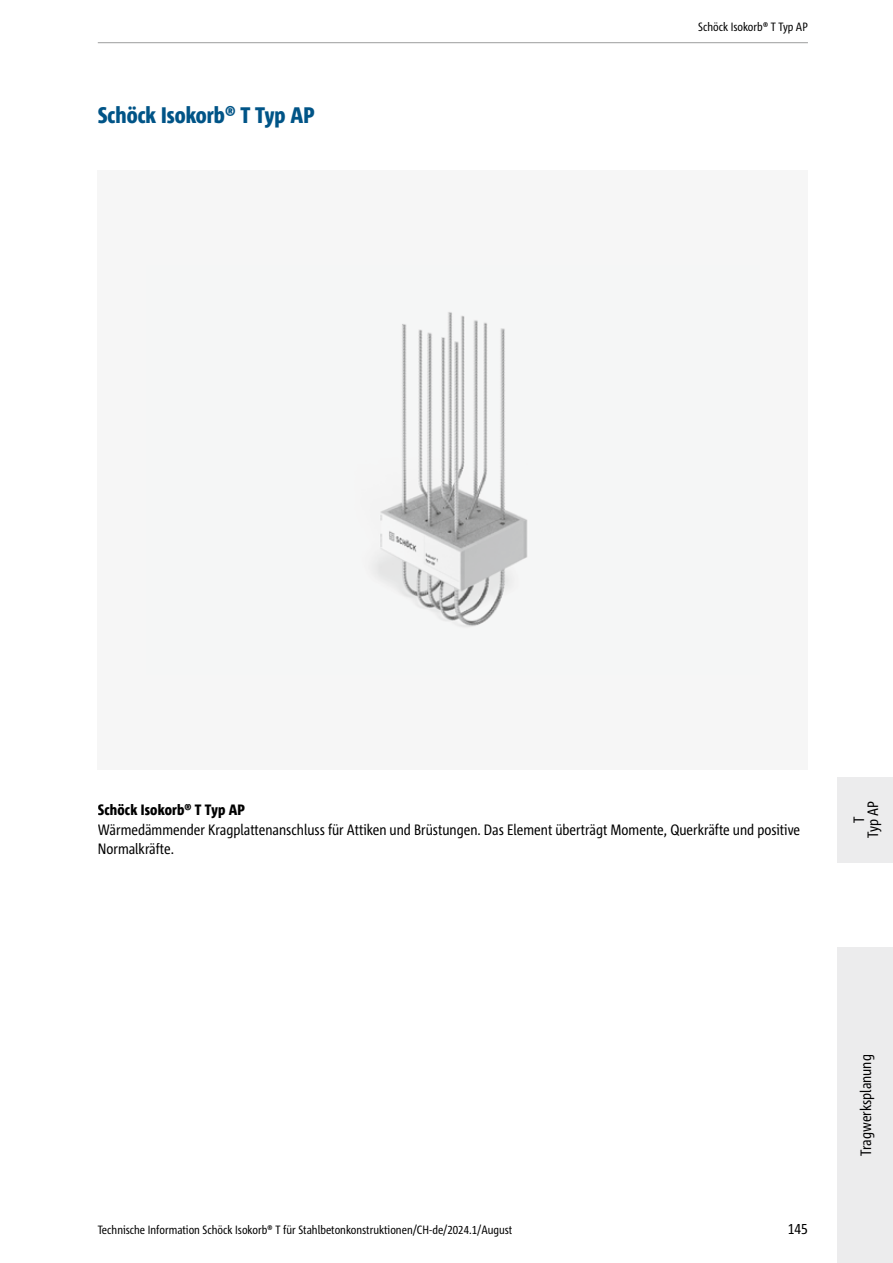
<style>
.page{position:relative;width:893px;height:1263px;background:#fff}
.page>*{position:absolute;margin:0;border:0;box-sizing:border-box;transform-origin:0 0}
.t1{font:800 condensed 22.5px "Corpid Schoeck";color:#005487}
.t2{font:condensed 15px/19.5px "Corpid Schoeck";color:#000}
.t3{font:800 condensed 15px "Corpid Schoeck";letter-spacing:.01em;color:#000}
.t4{font:condensed 12px "Corpid Schoeck";color:#000}
</style>
<div class="page">
<div style="left:98px;top:170px;width:710px;height:600px;background:#f6f6f6"></div>
<img style="left:375px;top:312px;width:153px;height:315px">
<div style="left:838px;top:947px;width:55px;height:316px;background:#ececed"></div>
<div style="left:838px;top:777px;width:55px;height:85px;background:#ececed"></div>
<hr style="left:98px;top:42px;width:710px;height:1px;background:#9c9d9d">
<h1 class="t1" style="left:98px;top:101px;width:218px">Schöck Isokorb® T Typ AP</h1>
<p class="t4" style="left:698px;top:19px;width:111px">Schöck Isokorb® T Typ AP</p>
<p class="t3" style="left:98px;top:801px;width:149px">Schöck Isokorb® T Typ AP</p>
<p class="t2" style="left:98px;top:820px;width:704px">Wärmedämmender Kragplattenanschluss für Attiken und Brüstungen. Das Element überträgt Momente, Querkräfte und positive<br>Normalkräfte.</p>
<p class="t2" style="left:852px;top:838px;width:38px;line-height:14.1px;text-align:center;rotate:-90deg">T<br>Typ AP</p>
<p class="t4" style="left:98px;top:1222px;width:416px">Technische Information Schöck Isokorb® T für Stahlbetonkonstruktionen/CH-de/2024.1/August</p>
<p class="t2" style="left:788px;top:1219px;width:22px">145</p>
<p class="t2" style="left:856px;top:1156px;width:103px;rotate:-90deg">Tragwerksplanung</p>
</div>
